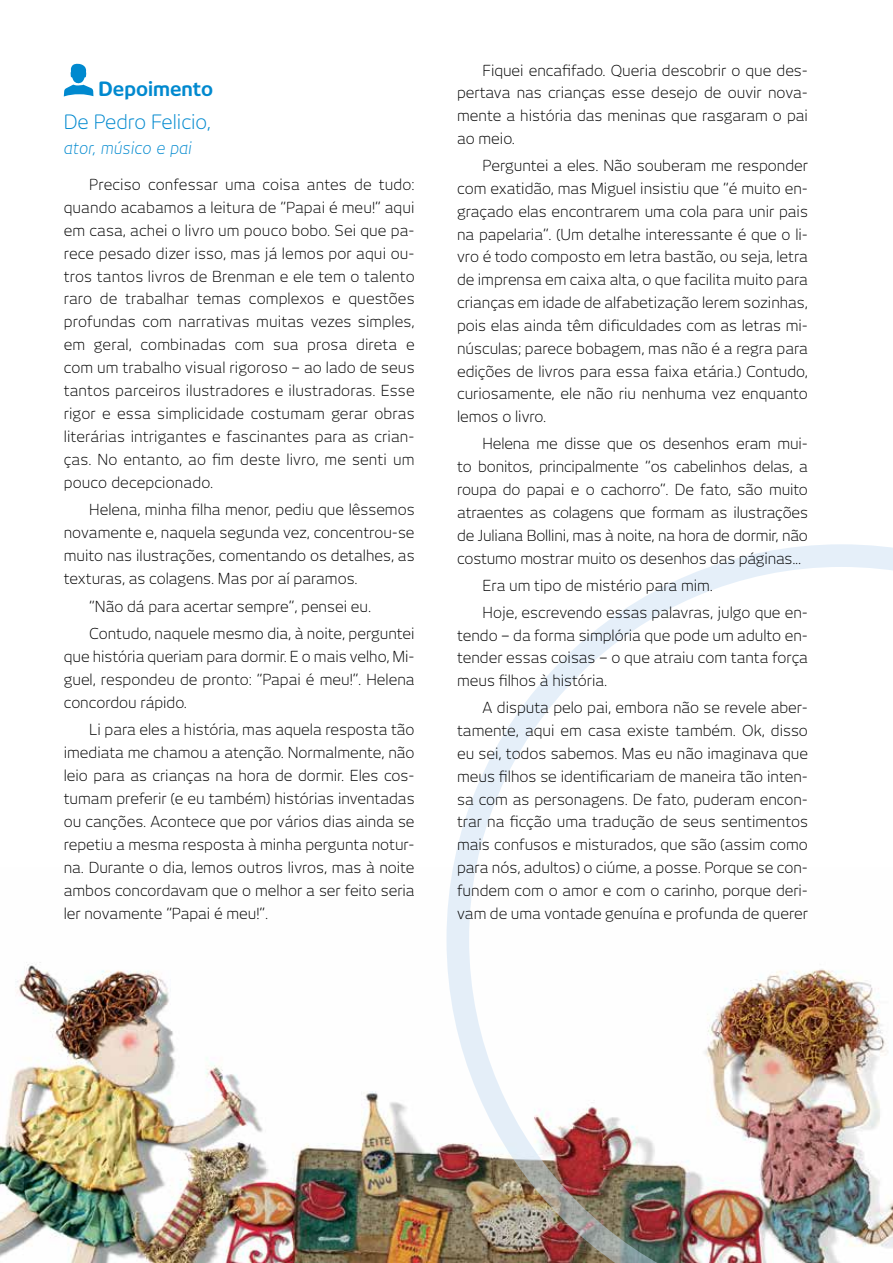
<style>
.page{position:relative;width:893px;height:1263px;background:#fff}
.page>*{position:absolute;margin:0;border:0;box-sizing:border-box;transform-origin:0 0}
.t1{font:300 19.5px "New June";color:#0089cf}
.t2{font:700 19.5px "New June";color:#0089cf}
.t3{font:italic 300 16.5px "New June";color:#0089cf}
.t4{font:300 15px/22.8px "New June";color:#000;text-align:justify}
</style>
<div class="page">
<img style="left:0;top:962px;width:446px;height:301px">
<img style="left:446px;top:544px;width:447px;height:719px">
<svg style="left:64px;top:64px;width:29px;height:32px"></svg>
<h1 class="t2" style="left:99px;top:78px;width:116px">Depoimento</h1>
<h1 class="t1" style="left:64px;top:111px;width:149px">De Pedro Felicio,</h1>
<p class="t3" style="left:64px;top:138px;width:130px">ator, músico e pai</p>
<p class="t4" style="left:64px;top:172px;width:352px;text-indent:26px">Preciso confessar uma coisa antes de tudo: quando acabamos a leitura de “Papai é meu!” aqui em casa, achei o livro um pouco bobo. Sei que pa&shy;rece pesado dizer isso, mas já lemos por aqui ou&shy;tros tantos livros de Brenman e ele tem o talento raro de trabalhar temas complexos e questões profundas com narrativas muitas vezes simples, em geral, combinadas com sua prosa direta e com um trabalho visual rigoroso – ao lado de seus tantos parceiros ilustradores e ilustradoras. Esse rigor e essa simplicidade costumam gerar obras literárias intrigantes e fascinantes para as crian&shy;ças. No entanto, ao fim deste livro, me senti um pouco decepcionado.</p>
<p class="t4" style="left:64px;top:498px;width:352px;text-indent:26px">Helena, minha filha menor, pediu que lêssemos novamente e, naquela segunda vez, concentrou-se muito nas ilustrações, comentando os detalhes, as texturas, as colagens. Mas por aí paramos.</p>
<p class="t4" style="left:89px;top:592px;width:327px;line-height:27.2px">“Não dá para acertar sempre”, pensei eu.<br>Contudo, naquele mesmo dia, à noite, perguntei</p>
<p class="t4" style="left:64px;top:644px;width:352px">que história queriam para dormir. E o mais velho, Mi&shy;guel, respondeu de pronto: “Papai é meu!”. Helena concordou rápido.</p>
<p class="t4" style="left:64px;top:718px;width:352px;text-indent:26px">Li para eles a história, mas aquela resposta tão imediata me chamou a atenção. Normalmente, não leio para as crianças na hora de dormir. Eles cos&shy;tumam preferir (e eu também) histórias inventadas ou canções. Acontece que por vários dias ainda se repetiu a mesma resposta à minha pergunta notur&shy;na. Durante o dia, lemos outros livros, mas à noite ambos concordavam que o melhor a ser feito seria ler novamente “Papai é meu!”.</p>
<p class="t4" style="left:457px;top:58px;width:352px;text-indent:26px">Fiquei encafifado. Queria descobrir o que des&shy;pertava nas crianças esse desejo de ouvir nova&shy;mente a história das meninas que rasgaram o pai ao meio.</p>
<p class="t4" style="left:457px;top:154px;width:352px;text-indent:26px">Perguntei a eles. Não souberam me responder com exatidão, mas Miguel insistiu que “é muito en&shy;graçado elas encontrarem uma cola para unir pais na papelaria”. (Um detalhe interessante é que o li&shy;vro é todo composto em letra bastão, ou seja, letra de imprensa em caixa alta, o que facilita muito para crianças em idade de alfabetização lerem sozinhas, pois elas ainda têm dificuldades com as letras mi&shy;núsculas; parece bobagem, mas não é a regra para edições de livros para essa faixa etária.) Contudo, curiosamente, ele não riu nenhuma vez enquanto lemos o livro.</p>
<p class="t4" style="left:457px;top:432px;width:352px;text-indent:26px">Helena me disse que os desenhos eram mui&shy;to bonitos, principalmente “os cabelinhos delas, a roupa do papai e o cachorro”. De fato, são muito atraentes as colagens que formam as ilustrações de Juliana Bollini, mas à noite, na hora de dormir, não costumo mostrar muito os desenhos das páginas...</p>
<p class="t4" style="left:483px;top:571px;width:327px;line-height:27px">Era um tipo de mistério para mim.<br>Hoje, escrevendo essas palavras, julgo que en-</p>
<p class="t4" style="left:457px;top:623px;width:352px">tendo – da forma simplória que pode um adulto en&shy;tender essas coisas – o que atraiu com tanta força meus filhos à história.</p>
<p class="t4" style="left:457px;top:696px;width:352px;text-indent:26px">A disputa pelo pai, embora não se revele aber&shy;tamente, aqui em casa existe também. Ok, disso eu sei, todos sabemos. Mas eu não imaginava que meus filhos se identificariam de maneira tão inten&shy;sa com as personagens. De fato, puderam encon&shy;trar na ficção uma tradução de seus sentimentos mais confusos e misturados, que são (assim como para nós, adultos) o ciúme, a posse. Porque se con&shy;fundem com o amor e com o carinho, porque deri&shy;vam de uma vontade genuína e profunda de querer</p>
</div>
